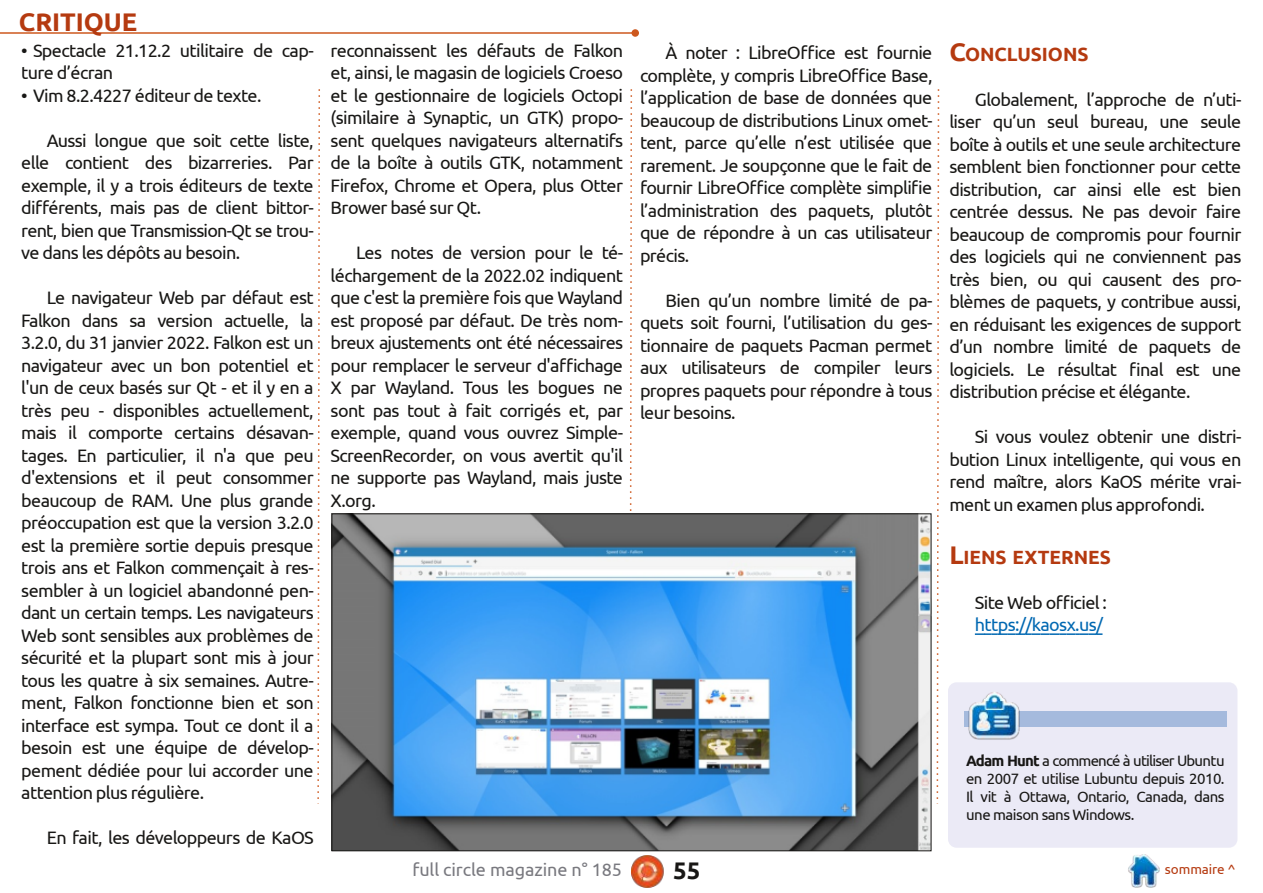
<style>
.page{position:relative;width:1263px;height:893px;background:#fff}
.page>*{position:absolute;margin:0;border:0;box-sizing:border-box;transform-origin:0 0}
.t1{font:700 25.5px "Ubuntu";color:#b53a10}
.t2{font:700 24px "Ubuntu";color:#181715}
.t3{font:700 19.2px "Ubuntu";color:#b53a10}
.t4{font:18px/22.5px "Ubuntu";letter-spacing:-.035em;color:#181715;text-align:justify}
.t5{font:18px "Ubuntu";letter-spacing:-.005em;color:#79797f}
.t6{font:18px "Ubuntu";letter-spacing:-.035em;color:#0068b2}
.t7{font:15px/18px "Ubuntu";letter-spacing:-.035em;color:#181715;text-align:justify}
.t8{font:13.5px "Ubuntu";letter-spacing:-.005em;color:#b53a10}
.s1{color:#fff}
.s2{font-size:25.5px}
.s3{font-weight:700}
</style>
<div class="page">
<img style="left:631px;top:855px;width:33px;height:33px">
<img style="left:1128px;top:855px;width:32px;height:32px">
<hr style="left:0;top:32px;width:635px;height:2px;background:#cd581e">
<div style="left:631px;top:29px;width:8px;height:8px;background:#cd581e;border-radius:50%"></div>
<svg style="left:629px;top:89px;width:4px;height:425px"></svg>
<svg style="left:317px;top:89px;width:3px;height:715px"></svg>
<svg style="left:936px;top:89px;width:4px;height:715px"></svg>
<svg style="left:975px;top:633px;width:127px;height:2px"></svg>
<div style="left:948px;top:682px;width:289px;height:166px;background:#ebeaf6;border-radius:9px"></div>
<div style="left:964px;top:712px;width:263px;height:15px;background:#a5badd"></div>
<img style="left:969px;top:692px;width:51px;height:48px">
<img style="left:334px;top:516px;width:595px;height:333px">
<h1 class="t1" style="left:19px;top:7px;width:120px">CRITIQUE</h1>
<p class="t4" style="left:21px;top:39px;width:294px">•<span class="s1">•</span>Spectacle 21.12.2 utilitaire de cap&shy;ture d’écran</p>
<p class="t4" style="left:21px;top:84px;width:242px">•<span class="s1">•</span>Vim 8.2.4227 éditeur de texte.</p>
<p class="t4" style="left:21px;top:129px;width:294px;text-indent:26px">Aussi longue que soit cette liste, elle contient des bizarreries. Par exemple, il y a trois éditeurs de texte différents, mais pas de client bittor&shy;rent, bien que Transmission-Qt se trou&shy;ve dans les dépôts au besoin.</p>
<p class="t4" style="left:21px;top:286px;width:294px;text-indent:26px">Le navigateur Web par défaut est Falkon dans sa version actuelle, la 3.2.0, du 31 janvier 2022. Falkon est un navigateur avec un bon potentiel et l'un de ceux basés sur Qt - et il y en a très peu - disponibles actuellement, mais il comporte certains désavan&shy;tages. En particulier, il n'a que peu d'extensions et il peut consommer beaucoup de RAM. Une plus grande préoccupation est que la version 3.2.0 est la première sortie depuis presque trois ans et Falkon commençait à res&shy;sembler à un logiciel abandonné pen&shy;dant un certain temps. Les navigateurs Web sont sensibles aux problèmes de sécurité et la plupart sont mis à jour tous les quatre à six semaines. Autre&shy;ment, Falkon fonctionne bien et son interface est sympa. Tout ce dont il a besoin est une équipe de dévelop&shy;pement dédiée pour lui accorder une attention plus régulière.</p>
<p class="t4" style="left:47px;top:826px;width:268px">En fait, les développeurs de KaOS</p>
<p class="t4" style="left:331px;top:39px;width:294px">reconnaissent les défauts de Falkon et, ainsi, le magasin de logiciels Croeso et le gestionnaire de logiciels Octopi (similaire à Synaptic, un GTK) propo&shy;sent quelques navigateurs alternatifs de la boîte à outils GTK, notamment Firefox, Chrome et Opera, plus Otter Brower basé sur Qt.</p>
<p class="t4" style="left:331px;top:241px;width:294px;text-indent:26px">Les notes de version pour le té&shy;léchargement de la 2022.02 indiquent que c'est la première fois que Wayland est proposé par défaut. De très nom&shy;breux ajustements ont été nécessaires pour remplacer le serveur d'affichage X par Wayland. Tous les bogues ne sont pas tout à fait corrigés et, par exemple, quand vous ouvrez Simple-ScreenRecorder, on vous avertit qu'il ne supporte pas Wayland, mais juste X.org.</p>
<p class="t4" style="left:640px;top:41px;width:294px;text-indent:26px">À noter : LibreOffice est fournie complète, y compris LibreOffice Base, l’application de base de données que beaucoup de distributions Linux omet&shy;tent, parce qu’elle n’est utilisée que rarement. Je soupçonne que le fait de fournir LibreOffice complète simplifie l’administration des paquets, plutôt que de répondre à un cas utilisateur précis.</p>
<p class="t4" style="left:640px;top:289px;width:294px;text-indent:26px">Bien qu’un nombre limité de pa&shy;quets soit fourni, l’utilisation du ges&shy;tionnaire de paquets Pacman permet aux utilisateurs de compiler leurs propres paquets pour répondre à tous leur besoins.</p>
<p class="t3" style="left:949px;top:43px;width:141px"><span class="s2">C</span>ONCLUSIONS</p>
<p class="t4" style="left:949px;top:88px;width:294px;text-indent:26px">Globalement, l’approche de n’uti&shy;liser qu’un seul bureau, une seule boîte à outils et une seule architecture semblent bien fonctionner pour cette distribution, car ainsi elle est bien centrée dessus. Ne pas devoir faire beaucoup de compromis pour fournir des logiciels qui ne conviennent pas très bien, ou qui causent des pro&shy;blèmes de paquets, y contribue aussi, en réduisant les exigences de support d’un nombre limité de paquets de logiciels. Le résultat final est une distribution précise et élégante.</p>
<p class="t4" style="left:949px;top:425px;width:294px;text-indent:26px">Si vous voulez obtenir une distri&shy;bution Linux intelligente, qui vous en rend maître, alors KaOS mérite vrai&shy;ment un examen plus approfondi.</p>
<p class="t3" style="left:949px;top:546px;width:163px"><span class="s2">L</span>IENS EXTERNES</p>
<p class="t4" style="left:975px;top:591px;width:134px">Site Web officiel :</p>
<p class="t6" style="left:975px;top:614px;width:130px">https://kaosx.us/</p>
<p class="t7" style="left:966px;top:751px;width:260px"><span class="s3">Adam Hunt</span> a commencé à utiliser Ubuntu en 2007 et utilise Lubuntu depuis 2010.<br>Il vit à Ottawa, Ontario, Canada, dans une maison sans Windows.</p>
<p class="t5" style="left:412px;top:859px;width:211px">full circle magazine n° 185</p>
<h2 class="t2" style="left:673px;top:857px;width:29px">55</h2>
<p class="t8" style="left:1165px;top:861px;width:72px">sommaire ^</p>
</div>
